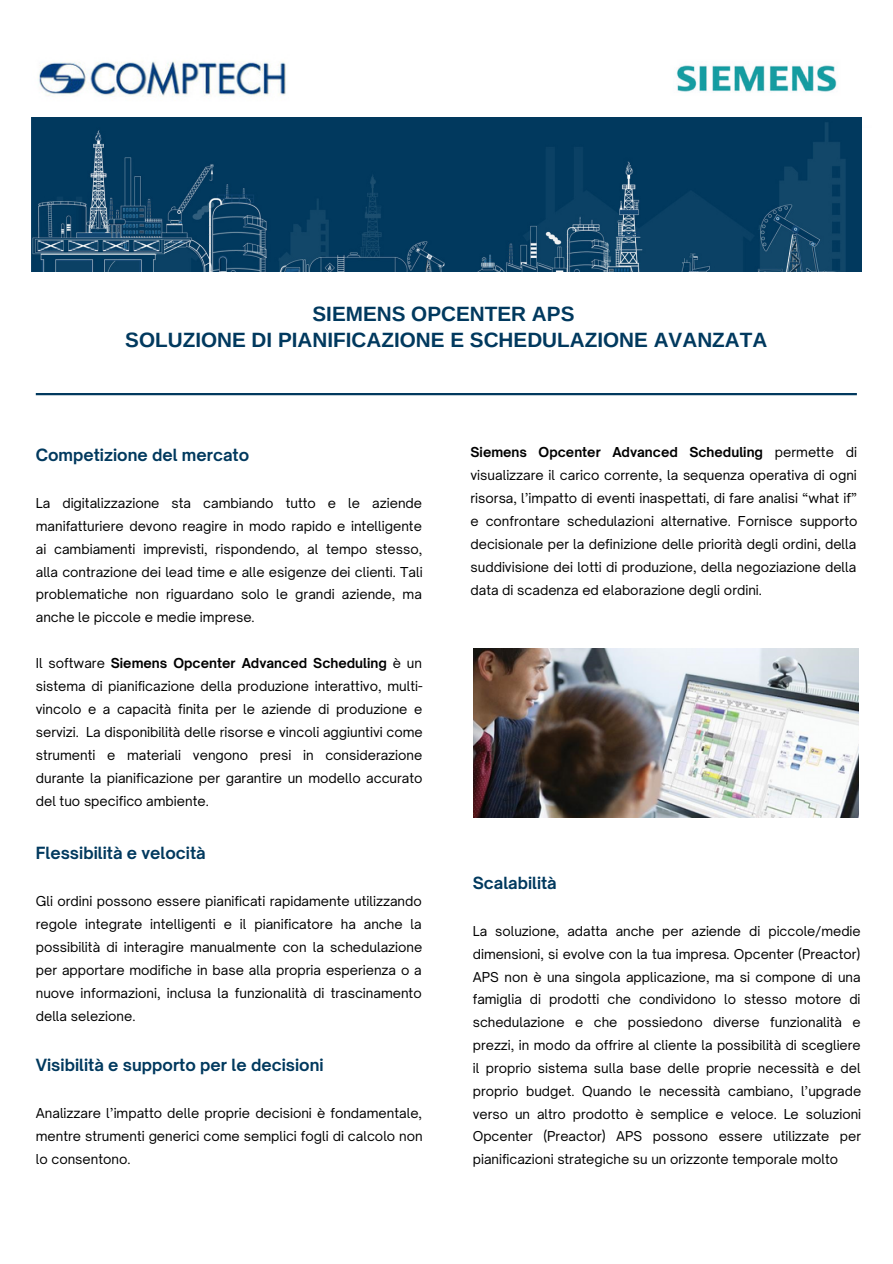
<style>
.page{position:relative;width:893px;height:1264px;background:#fff}
.page>*{position:absolute;margin:0;border:0;box-sizing:border-box;transform-origin:0 0}
.t1{font:700 20.7px/26.1px "Arimo";color:#01395e;text-align:center}
.t2{font:700 16.05px "Open Sauce One";color:#01395e}
.t3{font:13.05px/23px "Open Sauce One";color:#000;text-align:justify}
.s1{font-weight:700}
</style>
<div class="page">
<img style="left:473px;top:648px;width:385px;height:169px">
<img style="left:38px;top:61px;width:248px;height:36px">
<img style="left:641px;top:65px;width:221px;height:62px">
<img style="left:31px;top:118px;width:830px;height:154px">
<hr style="left:36px;top:393px;width:820px;height:2px;background:#01395e">
<h1 class="t1" style="left:125px;top:301px;width:643px">SIEMENS OPCENTER APS<br>SOLUZIONE DI PIANIFICAZIONE E SCHEDULAZIONE AVANZATA</h1>
<p class="t2" style="left:36px;top:444px;width:215px">Competizione del mercato</p>
<p class="t3" style="left:36px;top:491px;width:388px">La digitalizzazione sta cambiando tutto e le aziende manifatturiere devono reagire in modo rapido e intelligente ai cambiamenti imprevisti, rispondendo, al tempo stesso, alla contrazione dei lead time e alle esigenze dei clienti. Tali problematiche non riguardano solo le grandi aziende, ma anche le piccole e medie imprese.</p>
<p class="t3" style="left:36px;top:651px;width:388px">Il software <span class="s1">Siemens Opcenter Advanced Scheduling</span> è un sistema di pianificazione della produzione interattivo, multi&shy;vincolo e a capacità finita per le aziende di produzione e servizi. La disponibilità delle risorse e vincoli aggiuntivi come strumenti e materiali vengono presi in considerazione durante la pianificazione per garantire un modello accurato del tuo specifico ambiente.</p>
<p class="t2" style="left:36px;top:843px;width:171px">Flessibilità e velocità</p>
<p class="t3" style="left:36px;top:889px;width:388px">Gli ordini possono essere pianificati rapidamente utilizzando regole integrate intelligenti e il pianificatore ha anche la possibilità di interagire manualmente con la schedulazione per apportare modifiche in base alla propria esperienza o a nuove informazioni, inclusa la funzionalità di trascinamento della selezione.</p>
<p class="t2" style="left:36px;top:1055px;width:289px">Visibilità e supporto per le decisioni</p>
<p class="t3" style="left:36px;top:1101px;width:388px">Analizzare l’impatto delle proprie decisioni è fondamentale, mentre strumenti generici come semplici fogli di calcolo non lo consentono.</p>
<p class="t3" style="left:470px;top:441px;width:388px"><span class="s1">Siemens Opcenter Advanced Scheduling</span> permette di visualizzare il carico corrente, la sequenza operativa di ogni risorsa, l’impatto di eventi inaspettati, di fare analisi “what if” e confrontare schedulazioni alternative. Fornisce supporto decisionale per la definizione delle priorità degli ordini, della suddivisione dei lotti di produzione, della negoziazione della data di scadenza ed elaborazione degli ordini.</p>
<p class="t2" style="left:473px;top:873px;width:85px">Scalabilità</p>
<p class="t3" style="left:473px;top:919px;width:390px">La soluzione, adatta anche per aziende di piccole/medie dimensioni, si evolve con la tua impresa. Opcenter (Preactor)<br>APS non è una singola applicazione, ma si compone di una famiglia di prodotti che condividono lo stesso motore di schedulazione e che possiedono diverse funzionalità e prezzi, in modo da offrire al cliente la possibilità di scegliere il proprio sistema sulla base delle proprie necessità e del proprio budget. Quando le necessità cambiano, l’upgrade verso un altro prodotto è semplice e veloce. Le soluzioni Opcenter (Preactor) APS possono essere utilizzate per pianificazioni strategiche su un orizzonte temporale molto</p>
</div>
